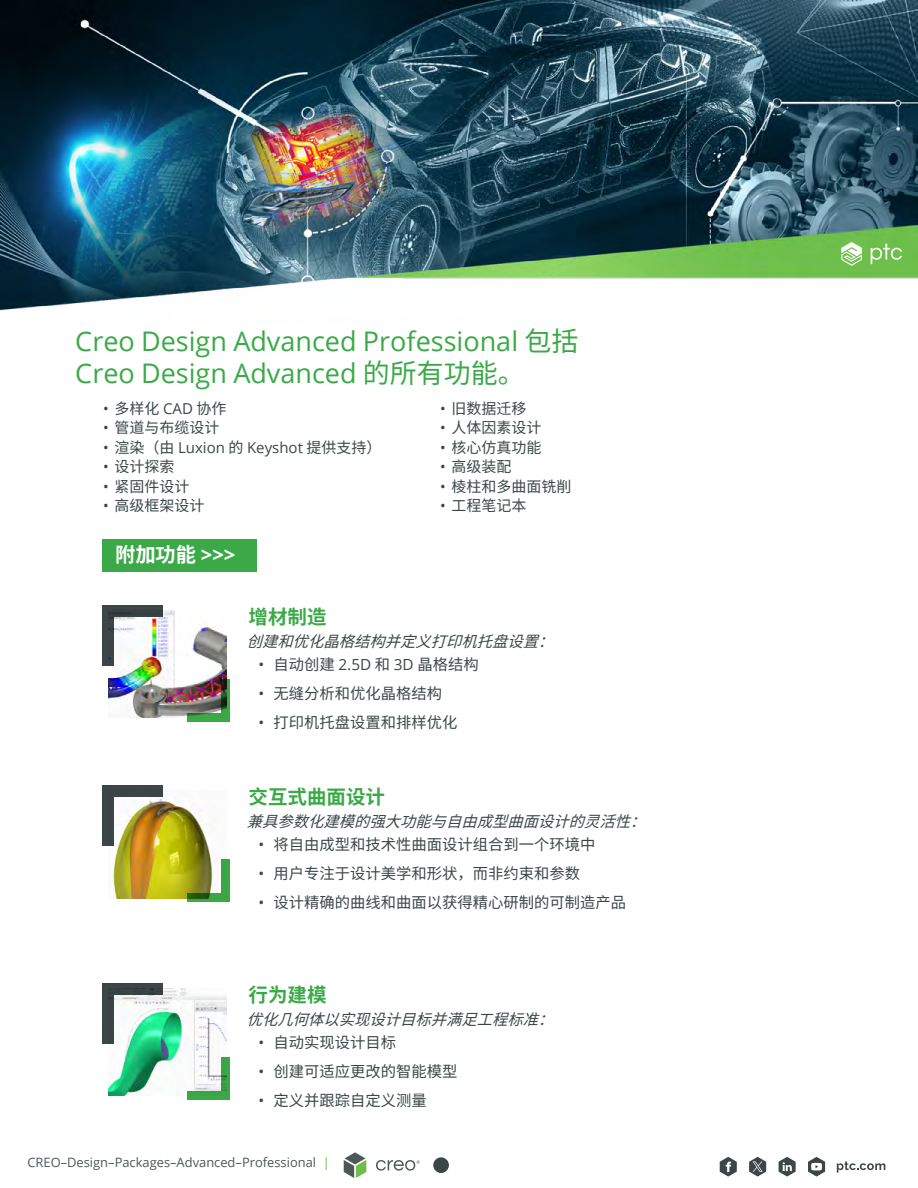
<style>
.page{position:relative;width:918px;height:1188px;background:#fff}
.page>*{position:absolute;margin:0;border:0;box-sizing:border-box;transform-origin:0 0}
.t1{font:27px/32.4px "Open Sans";color:#3ba948}
.t2{font:700 20.25px "Noto Sans CJ Ksc";color:#fff}
.t3{font:700 19.5px "Noto Sans CJ Ksc";color:#3ba948}
.t4{font:15.3px/29.2px "Noto Sans CJ Ksc";color:#3d4647}
.t5{font:italic 15.3px/22.5px "Noto Sans CJ Ksc";color:#3d4647}
.t6{font:15.3px/29.2px "Open Sans";color:#3d4647;text-align:justify}
.t7{font:15px "Noto Sans CJ Ksc";color:#3d4647}
.t8{font:15px "Open Sans";color:#3d4647}
.t9{font:12.9px "Open Sans";color:#4d5859}
.s1{font-family:"Noto Sans CJ Ksc"}
.s2{font-family:"Open Sans"}
.s3{font-style:normal}
.s4{font-family:"Open Sans";font-style:normal}
.s5{color:#6ebe4b}
</style>
<div class="page">
<svg style="left:376px;top:1160px;width:44px;height:11px"></svg>
<svg style="left:344px;top:1152px;width:22px;height:26px"></svg>
<div style="left:433px;top:1157px;width:16px;height:16px;background:#3d4647;border-radius:50%"></div>
<svg style="left:720px;top:1157px;width:17px;height:20px"></svg>
<svg style="left:779px;top:1157px;width:17px;height:20px"></svg>
<svg style="left:808px;top:1157px;width:17px;height:20px"></svg>
<svg style="left:837px;top:1161px;width:48px;height:12px"></svg>
<svg style="left:749px;top:1157px;width:17px;height:20px"></svg>
<img style="left:0;top:0;width:918px;height:311px">
<svg style="left:841px;top:242px;width:21px;height:24px"></svg>
<svg style="left:871px;top:244px;width:31px;height:20px"></svg>
<img style="left:108px;top:611px;width:118px;height:107px">
<div style="left:102px;top:605px;width:61px;height:12px;background:#3d4647"></div>
<div style="left:102px;top:605px;width:12px;height:61px;background:#3d4647"></div>
<div style="left:188px;top:713px;width:42px;height:9px;background:#3ba948"></div>
<svg style="left:221px;top:680px;width:9px;height:33px"></svg>
<img style="left:112px;top:798px;width:114px;height:100px">
<div style="left:102px;top:785px;width:61px;height:12px;background:#3d4647"></div>
<div style="left:102px;top:785px;width:12px;height:61px;background:#3d4647"></div>
<svg style="left:188px;top:894px;width:33px;height:8px"></svg>
<div style="left:221px;top:860px;width:9px;height:42px;background:#3ba948"></div>
<img style="left:108px;top:989px;width:118px;height:107px">
<div style="left:102px;top:983px;width:61px;height:12px;background:#3d4647"></div>
<div style="left:102px;top:983px;width:12px;height:61px;background:#3d4647"></div>
<div style="left:188px;top:1091px;width:42px;height:9px;background:#3ba948"></div>
<div style="left:221px;top:1058px;width:9px;height:42px;background:#3ba948"></div>
<div style="left:102px;top:539px;width:154px;height:33px;background:#3ba948"></div>
<svg style="left:175px;top:657px;width:40px;height:21px"></svg>
<h1 class="t1" style="left:75px;top:324px;width:505px">Creo Design Advanced Professional <span class="s1">包括<br></span>Creo Design Advanced <span class="s1">的所有功能。</span></h1>
<p class="t7" style="left:103px;top:400px;width:125px"><span class="s2">•</span> 多样化 <span class="s2">CAD</span> 协作</p>
<p class="t7" style="left:103px;top:419px;width:118px"><span class="s2">•</span> 管道与布缆设计</p>
<p class="t8" style="left:103px;top:437px;width:280px">• <span class="s1">渲染（由</span> Luxion <span class="s1">的</span> Keyshot <span class="s1">提供支持）</span></p>
<p class="t7" style="left:103px;top:458px;width:73px"><span class="s2">•</span> 设计探索</p>
<p class="t7" style="left:103px;top:478px;width:88px"><span class="s2">•</span> 紧固件设计</p>
<p class="t7" style="left:103px;top:497px;width:103px"><span class="s2">•</span> 高级框架设计</p>
<p class="t7" style="left:440px;top:400px;width:88px"><span class="s2">•</span> 旧数据迁移</p>
<p class="t7" style="left:440px;top:419px;width:103px"><span class="s2">•</span> 人体因素设计</p>
<p class="t7" style="left:440px;top:439px;width:103px"><span class="s2">•</span> 核心仿真功能</p>
<p class="t7" style="left:440px;top:458px;width:73px"><span class="s2">•</span> 高级装配</p>
<p class="t7" style="left:440px;top:478px;width:133px"><span class="s2">•</span> 棱柱和多曲面铣削</p>
<p class="t7" style="left:440px;top:497px;width:88px"><span class="s2">•</span> 工程笔记本</p>
<h2 class="t2" style="left:115px;top:543px;width:122px">附加功能 <span class="s2">&gt;&gt;&gt;</span></h2>
<p class="t3" style="left:249px;top:606px;width:80px">增材制造</p>
<p class="t5" style="left:274px;top:631px;width:293px;text-indent:-27px">创建和优化晶格结构并定义打印机托盘设置：<span class="s3">自动创建</span> <span class="s4">2.5D</span> <span class="s3">和</span> <span class="s4">3D</span> <span class="s3">晶格结构</span></p>
<p class="t4" style="left:274px;top:679px;width:185px">无缝分析和优化晶格结构打印机托盘设置和排样优化</p>
<p class="t6" style="left:259px;top:649px;width:7px">• • •</p>
<p class="t3" style="left:249px;top:786px;width:138px">交互式曲面设计</p>
<p class="t5" style="left:247px;top:811px;width:412px">兼具参数化建模的强大功能与自由成型曲面设计的灵活性：</p>
<p class="t4" style="left:274px;top:830px;width:354px">将自由成型和技术性曲面设计组合到一个环境中<br>用户专注于设计美学和形状，而非约束和参数<br>设计精确的曲线和曲面以获得精心研制的可制造产品</p>
<p class="t6" style="left:259px;top:829px;width:7px">• • •</p>
<p class="t3" style="left:249px;top:984px;width:80px">行为建模</p>
<p class="t5" style="left:247px;top:1009px;width:320px">优化几何体以实现设计目标并满足工程标准：</p>
<p class="t4" style="left:274px;top:1028px;width:185px">自动实现设计目标<br>创建可适应更改的智能模型定义并跟踪自定义测量</p>
<p class="t6" style="left:259px;top:1027px;width:7px">• • •</p>
<p class="t9" style="left:27px;top:1153px;width:304px">CREO–Design–Packages–Advanced–Professional <span class="s5">|</span></p>
</div>
